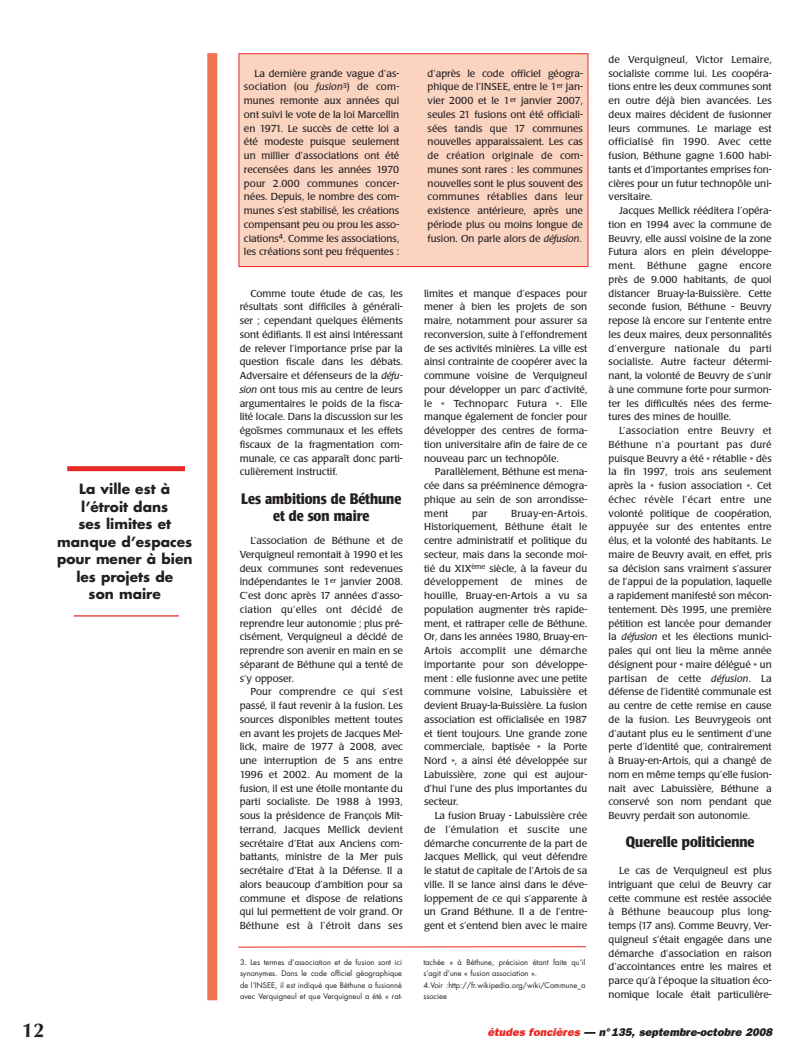
<style>
.page{position:relative;width:812px;height:1063px;background:#fff}
.page>*{position:absolute;margin:0;border:0;box-sizing:border-box;transform-origin:0 0}
.t1{font:700 20px "Optima";color:#231f20}
.t2{font:700 condensed 15px/17.5px "Poppl Laudatio";color:#231f20;text-align:center}
.t3{font:700 13.75px/17.5px "Futura";color:#231f20;text-align:center}
.t4{font:italic 800 11.25px "Franklin Gothic";color:#231f20}
.t5{font:10px/13.8px "Poppl Laudatio";color:#231f20;text-align:justify}
.t6{font:7.5px/11.2px "Futura";color:#231f20;text-align:justify}
.s1{font-style:italic}
.s2{color:#ea2924}
</style>
<div class="page">
<div style="left:207px;top:53px;width:10px;height:947px;background:#f07454"></div>
<div style="left:239px;top:54px;width:348px;height:212px;background:#fbd3c1"></div>
<div style="left:239px;top:54px;width:349px;height:213px;border:1px solid #ea2924"></div>
<svg style="left:238px;top:946px;width:348px;height:1px"></svg>
<div style="left:67px;top:466px;width:118px;height:5px;background:#ea2924"></div>
<hr style="left:74px;top:615px;width:105px;height:2px;background:#ea2924">
<h3 class="t3" style="left:57px;top:482px;width:137px">La ville est à l’étroit dans<br>ses limites et manque d’espaces pour mener à bien les projets de<br>son maire</h3>
<h1 class="t1" style="left:22px;top:1022px;width:24px">12</h1>
<p class="t5" style="left:244px;top:67px;width:157px;text-indent:11px">La dernière grande vague d’as&shy;sociation (ou <span class="s1">fusion</span><sup>3</sup>) de com&shy;munes remonte aux années qui ont suivi le vote de la loi Marcellin en 1971. Le succès de cette loi a été modeste puisque seulement un millier d’associations ont été recensées dans les années 1970 pour 2.000 communes concer&shy;nées. Depuis, le nombre des com&shy;munes s’est stabilisé, les créations compensant peu ou prou les asso&shy;ciations<sup>4</sup>. Comme les associations, les créations sont peu fréquentes :</p>
<p class="t5" style="left:427px;top:67px;width:157px">d’après le code officiel géogra&shy;phique de l’INSEE, entre le 1<sup>er</sup> jan&shy;vier 2000 et le 1<sup>er</sup> janvier 2007, seules 21 fusions ont été officiali&shy;sées tandis que 17 communes nouvelles apparaissaient. Les cas de création originale de com&shy;munes sont rares : les communes nouvelles sont le plus souvent des communes rétablies dans leur existence antérieure, après une période plus ou moins longue de fusion. On parle alors de <span class="s1">défusion</span>.</p>
<p class="t5" style="left:240px;top:287px;width:165px;text-indent:11px">Comme toute étude de cas, les résultats sont difficiles à générali&shy;ser ; cependant quelques éléments sont édifiants. Il est ainsi intéressant de relever l’importance prise par la question fiscale dans les débats.<br>Adversaire et défenseurs de la <span class="s1">défu&shy;sion</span> ont tous mis au centre de leurs argumentaires le poids de la fisca&shy;lité locale. Dans la discussion sur les égoïsmes communaux et les effets fiscaux de la fragmentation com&shy;munale, ce cas apparaît donc parti&shy;culièrement instructif.</p>
<h2 class="t2" style="left:241px;top:491px;width:161px">Les ambitions de Béthune et de son maire</h2>
<p class="t5" style="left:240px;top:535px;width:165px;text-indent:11px">L’association de Béthune et de Verquigneul remontait à 1990 et les deux communes sont redevenues indépendantes le 1<sup>er</sup> janvier 2008.<br>C’est donc après 17 années d’asso&shy;ciation qu’elles ont décidé de reprendre leur autonomie ; plus pré&shy;cisément, Verquigneul a décidé de reprendre son avenir en main en se séparant de Béthune qui a tenté de s’y opposer.</p>
<p class="t5" style="left:240px;top:686px;width:165px;text-indent:11px">Pour comprendre ce qui s’est passé, il faut revenir à la fusion. Les sources disponibles mettent toutes en avant les projets de Jacques Mel&shy;lick, maire de 1977 à 2008, avec une interruption de 5 ans entre 1996 et 2002. Au moment de la fusion, il est une étoile montante du parti socialiste. De 1988 à 1993, sous la présidence de François Mit&shy;terrand, Jacques Mellick devient secrétaire d’Etat aux Anciens com&shy;battants, ministre de la Mer puis secrétaire d’Etat à la Défense. Il a alors beaucoup d’ambition pour sa commune et dispose de relations qui lui permettent de voir grand. Or Béthune est à l’étroit dans ses</p>
<p class="t5" style="left:424px;top:287px;width:165px">limites et manque d’espaces pour mener à bien les projets de son maire, notamment pour assurer sa reconversion, suite à l’effondrement de ses activités minières. La ville est ainsi contrainte de coopérer avec la commune voisine de Verquigneul pour développer un parc d’activité, le « Technoparc Futura ». Elle manque également de foncier pour développer des centres de forma&shy;tion universitaire afin de faire de ce nouveau parc un technopôle.</p>
<p class="t5" style="left:424px;top:466px;width:165px;text-indent:11px">Parallèlement, Béthune est mena&shy;cée dans sa prééminence démogra&shy;phique au sein de son arrondisse&shy;ment</p>
<p class="t5" style="left:424px;top:507px;width:165px;text-indent:87px">Bruay-en-Artois.<br>Historiquement, Béthune était le centre administratif et politique du secteur, mais dans la seconde moi&shy;tié du XIX<sup>ème</sup> siècle, à la faveur du développement</p>
<p class="t5" style="left:472px;top:507px;width:17px">par</p>
<p class="t5" style="left:424px;top:576px;width:165px;text-indent:152px">de houille, Bruay-en-Artois a vu sa population augmenter très rapide&shy;ment, et rattraper celle de Béthune.<br>Or, dans les années 1980, Bruay-en-Artois accomplit une démarche importante pour son développe&shy;ment : elle fusionne avec une petite commune voisine, Labuissière et devient Bruay-la-Buissière. La fusion association est officialisée en 1987 et tient toujours. Une grande zone commerciale, baptisée « la Porte Nord », a ainsi été développée sur Labuissière, zone qui est aujour&shy;d’hui l’une des plus importantes du secteur.</p>
<p class="t5" style="left:424px;top:810px;width:165px;text-indent:11px">La fusion Bruay - Labuissière crée de l’émulation et suscite une démarche concurrente de la part de Jacques Mellick, qui veut défendre le statut de capitale de l’Artois de sa ville. Il se lance ainsi dans le déve&shy;loppement de ce qui s’apparente à un Grand Béthune. Il a de l’entre&shy;gent et s’entend bien avec le maire</p>
<p class="t5" style="left:511px;top:576px;width:13px">de</p>
<p class="t5" style="left:535px;top:576px;width:30px">mines</p>
<p class="t6" style="left:240px;top:957px;width:164px">3. Les termes d’association et de fusion sont ici synonymes. Dans le code officiel géographique de l’INSEE, il est indiqué que Béthune a fusionné avec Verquigneul et que Verquigneul a été « rat-</p>
<p class="t6" style="left:423px;top:957px;width:164px;text-align:left">tachée » à Béthune, précision étant faite qu’il s’agit d’une « fusion association ».<br>4.Voir :http://fr.wikipedia.org/wiki/Commune_a ssociee</p>
<p class="t5" style="left:608px;top:54px;width:165px">de Verquigneul, Victor Lemaire, socialiste comme lui. Les coopéra&shy;tions entre les deux communes sont en outre déjà bien avancées. Les deux maires décident de fusionner leurs communes. Le mariage est officialisé fin 1990. Avec cette fusion, Béthune gagne 1.600 habi&shy;tants et d’importantes emprises fon&shy;cières pour un futur technopôle uni&shy;versitaire.</p>
<p class="t5" style="left:608px;top:205px;width:165px;text-indent:11px">Jacques Mellick rééditera l’opéra&shy;tion en 1994 avec la commune de Beuvry, elle aussi voisine de la zone Futura alors en plein développe&shy;ment. Béthune gagne encore près de 9.000 habitants, de quoi distancer Bruay-la-Buissière. Cette seconde fusion, Béthune - Beuvry repose là encore sur l’entente entre les deux maires, deux personnalités d’envergure nationale du parti socialiste. Autre facteur détermi&shy;nant, la volonté de Beuvry de s’unir à une commune forte pour surmon&shy;ter les difficultés nées des ferme&shy;tures des mines de houille.</p>
<p class="t5" style="left:608px;top:425px;width:165px;text-indent:11px">L’association entre Beuvry et Béthune n’a pourtant pas duré puisque Beuvry a été « rétablie » dès la fin 1997, trois ans seulement après la « fusion association ». Cet échec révèle l’écart entre une volonté politique de coopération, appuyée sur des ententes entre élus, et la volonté des habitants. Le maire de Beuvry avait, en effet, pris sa décision sans vraiment s’assurer de l’appui de la population, laquelle a rapidement manifesté son mécon&shy;tentement. Dès 1995, une première pétition est lancée pour demander la <span class="s1">défusion</span> et les élections munici&shy;pales qui ont lieu la même année désignent pour « maire délégué » un partisan de cette <span class="s1">défusion</span>. La défense de l’identité communale est au centre de cette remise en cause de la fusion. Les Beuvrygeois ont d’autant plus eu le sentiment d’une perte d’identité que, contrairement à Bruay-en-Artois, qui a changé de nom en même temps qu’elle fusion&shy;nait avec Labuissière, Béthune a conservé son nom pendant que Beuvry perdait son autonomie.</p>
<h2 class="t2" style="left:625px;top:835px;width:130px">Querelle politicienne</h2>
<p class="t5" style="left:608px;top:865px;width:165px;text-indent:11px">Le cas de Verquigneul est plus intriguant que celui de Beuvry car cette commune est restée associée à Béthune beaucoup plus long&shy;temps (17 ans). Comme Beuvry, Ver&shy;quigneul s’était engagée dans une démarche d’association en raison d’accointances entre les maires et parce qu’à l’époque la situation éco&shy;nomique locale était particulière-</p>
<p class="t4" style="left:487px;top:1029px;width:288px"><span class="s2">études foncières</span> — n°135, septembre-octobre 2008</p>
</div>
